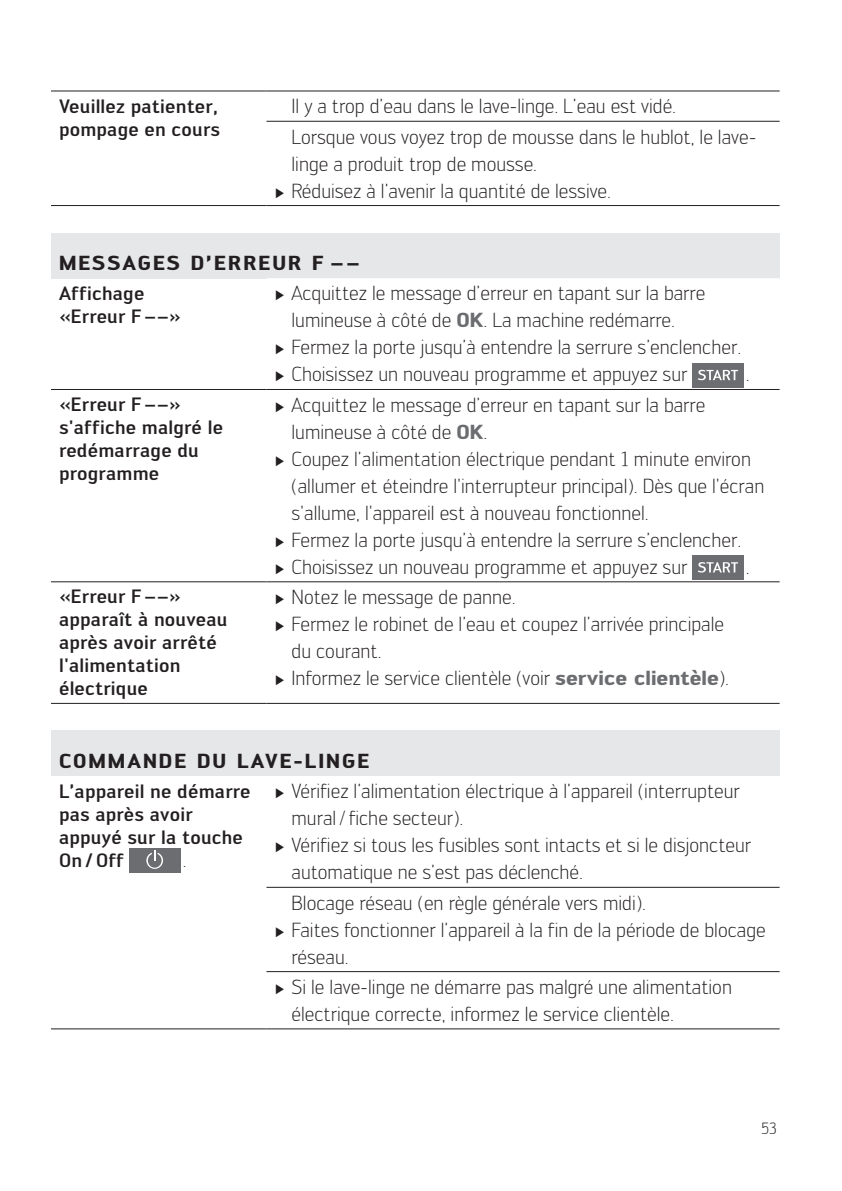
<style>
.page{position:relative;width:842px;height:1191px;background:#fff}
.page>*{position:absolute;margin:0;border:0;box-sizing:border-box;transform-origin:0 0}
.t1{font:300 20px/27px "Engel";color:#231f20}
.t2{font:700 20px "Engel";letter-spacing:.1em;color:#231f20}
.t3{font:500 19px/23px "Engel";letter-spacing:.01em;color:#231f20}
.t4{font:300 19px "Engel";color:#231f20}
.t5{font:300 16px "Engel";color:#231f20}
.s1{font-family:"Century";font-weight:400;font-size:14px}
.s2{font-weight:700;color:#6c6d70}
</style>
<div class="page">
<hr style="left:51px;top:91px;width:215px;height:1px;background:#231f20">
<hr style="left:266px;top:91px;width:514px;height:1px;background:#231f20">
<hr style="left:266px;top:121px;width:514px;height:1px;background:#231f20">
<hr style="left:51px;top:205px;width:215px;height:1px;background:#231f20">
<hr style="left:266px;top:205px;width:514px;height:1px;background:#231f20">
<div style="left:51px;top:233px;width:729px;height:45px;background:#e6e7e9"></div>
<hr style="left:51px;top:389px;width:215px;height:1px;background:#231f20">
<hr style="left:266px;top:389px;width:514px;height:1px;background:#231f20">
<hr style="left:51px;top:581px;width:215px;height:1px;background:#231f20">
<hr style="left:266px;top:703px;width:514px;height:1px;background:#231f20">
<hr style="left:51px;top:703px;width:215px;height:1px;background:#231f20">
<hr style="left:266px;top:581px;width:514px;height:1px;background:#231f20">
<div style="left:692px;top:362px;width:51px;height:25px;background:#6c6d70"></div>
<svg style="left:698px;top:370px;width:40px;height:10px"></svg>
<div style="left:692px;top:555px;width:51px;height:25px;background:#6c6d70"></div>
<svg style="left:698px;top:562px;width:40px;height:10px"></svg>
<div style="left:51px;top:730px;width:729px;height:46px;background:#e6e7e9"></div>
<hr style="left:266px;top:887px;width:514px;height:1px;background:#231f20">
<hr style="left:266px;top:971px;width:514px;height:1px;background:#231f20">
<hr style="left:51px;top:1028px;width:215px;height:1px;background:#231f20">
<hr style="left:266px;top:1028px;width:514px;height:1px;background:#231f20">
<div style="left:129px;top:847px;width:51px;height:25px;background:#6c6d70"></div>
<svg style="left:146px;top:850px;width:17px;height:19px"></svg>
<p class="t3" style="left:59px;top:94px;width:163px">Veuillez patienter, pompage en cours</p>
<p class="t1" style="left:291px;top:91px;width:467px;line-height:30.2px">Il y a trop d’eau dans le lave-linge. L’eau est vidé.<br>Lorsque vous voyez trop de mousse dans le hublot, le lave-</p>
<p class="t1" style="left:274px;top:150px;width:338px;text-indent:17px">linge a produit trop de mousse.<br><span class="s1">►</span> Réduisez à l’avenir la quantité de lessive.</p>
<p class="t2" style="left:59px;top:251px;width:302px">MESSAGES D’ERREUR F ––</p>
<p class="t3" style="left:59px;top:281px;width:124px">Affichage «Erreur F––»</p>
<p class="t1" style="left:274px;top:280px;width:432px"><span class="s1">►</span> Acquittez le message d’erreur en tapant sur la barre</p>
<p class="t1" style="left:291px;top:307px;width:385px">lumineuse à côté de <span class="s2">OK</span>. La machine redémarre.</p>
<p class="t1" style="left:274px;top:334px;width:468px"><span class="s1">►</span> Fermez la porte jusqu’à entendre la serrure s’enclencher.</p>
<p class="t1" style="left:274px;top:361px;width:414px"><span class="s1">►</span> Choisissez un nouveau programme et appuyez sur</p>
<p class="t1" style="left:746px;top:361px;width:5px">.</p>
<p class="t3" style="left:59px;top:393px;width:166px">«Erreur F––» s'affiche malgré le redémarrage du programme</p>
<p class="t1" style="left:274px;top:391px;width:432px"><span class="s1">►</span> Acquittez le message d’erreur en tapant sur la barre</p>
<p class="t1" style="left:291px;top:418px;width:197px">lumineuse à côté de <span class="s2">OK</span>.</p>
<p class="t1" style="left:274px;top:445px;width:478px"><span class="s1">►</span> Coupez l’alimentation électrique pendant 1 minute environ</p>
<p class="t1" style="left:291px;top:472px;width:474px">(allumer et éteindre l'interrupteur principal). Dès que l'écran</p>
<p class="t1" style="left:291px;top:499px;width:359px">s'allume, l'appareil est à nouveau fonctionnel.</p>
<p class="t1" style="left:274px;top:526px;width:468px"><span class="s1">►</span> Fermez la porte jusqu’à entendre la serrure s’enclencher.</p>
<p class="t1" style="left:274px;top:553px;width:414px"><span class="s1">►</span> Choisissez un nouveau programme et appuyez sur</p>
<p class="t1" style="left:746px;top:553px;width:5px">.</p>
<p class="t3" style="left:59px;top:585px;width:170px">«Erreur F––» apparaît à nouveau après avoir arrêté l'alimentation électrique</p>
<p class="t1" style="left:274px;top:583px;width:243px"><span class="s1">►</span> Notez le message de panne.</p>
<p class="t1" style="left:274px;top:610px;width:451px"><span class="s1">►</span> Fermez le robinet de l’eau et coupez l’arrivée principale</p>
<p class="t1" style="left:291px;top:637px;width:92px">du courant.</p>
<p class="t1" style="left:274px;top:664px;width:456px"><span class="s1">►</span> Informez le service clientèle (voir <span class="s2">service clientèle</span>).</p>
<p class="t2" style="left:59px;top:749px;width:312px">COMMANDE DU LAVE-LINGE</p>
<p class="t3" style="left:59px;top:779px;width:193px">L’appareil ne démarre pas après avoir appuyé sur la touche<br>On / Off</p>
<p class="t4" style="left:183px;top:849px;width:5px">.</p>
<p class="t1" style="left:274px;top:778px;width:467px"><span class="s1">►</span> Vérifiez l’alimentation électrique à l’appareil (interrupteur</p>
<p class="t1" style="left:291px;top:805px;width:173px">mural / fiche secteur).</p>
<p class="t1" style="left:274px;top:832px;width:478px"><span class="s1">►</span> Vérifiez si tous les fusibles sont intacts et si le disjoncteur</p>
<p class="t1" style="left:291px;top:859px;width:293px">automatique ne s’est pas déclenché.</p>
<p class="t1" style="left:291px;top:889px;width:356px">Blocage réseau (en règle générale vers midi).</p>
<p class="t1" style="left:274px;top:916px;width:493px"><span class="s1">►</span> Faites fonctionner l’appareil à la fin de la période de blocage</p>
<p class="t1" style="left:291px;top:943px;width:59px">réseau.</p>
<p class="t1" style="left:291px;top:973px;width:442px;text-indent:-17px"><span class="s1">►</span> Si le lave-linge ne démarre pas malgré une alimentation électrique correcte, informez le service clientèle.</p>
<p class="t5" style="left:761px;top:1119px;width:17px">53</p>
</div>
